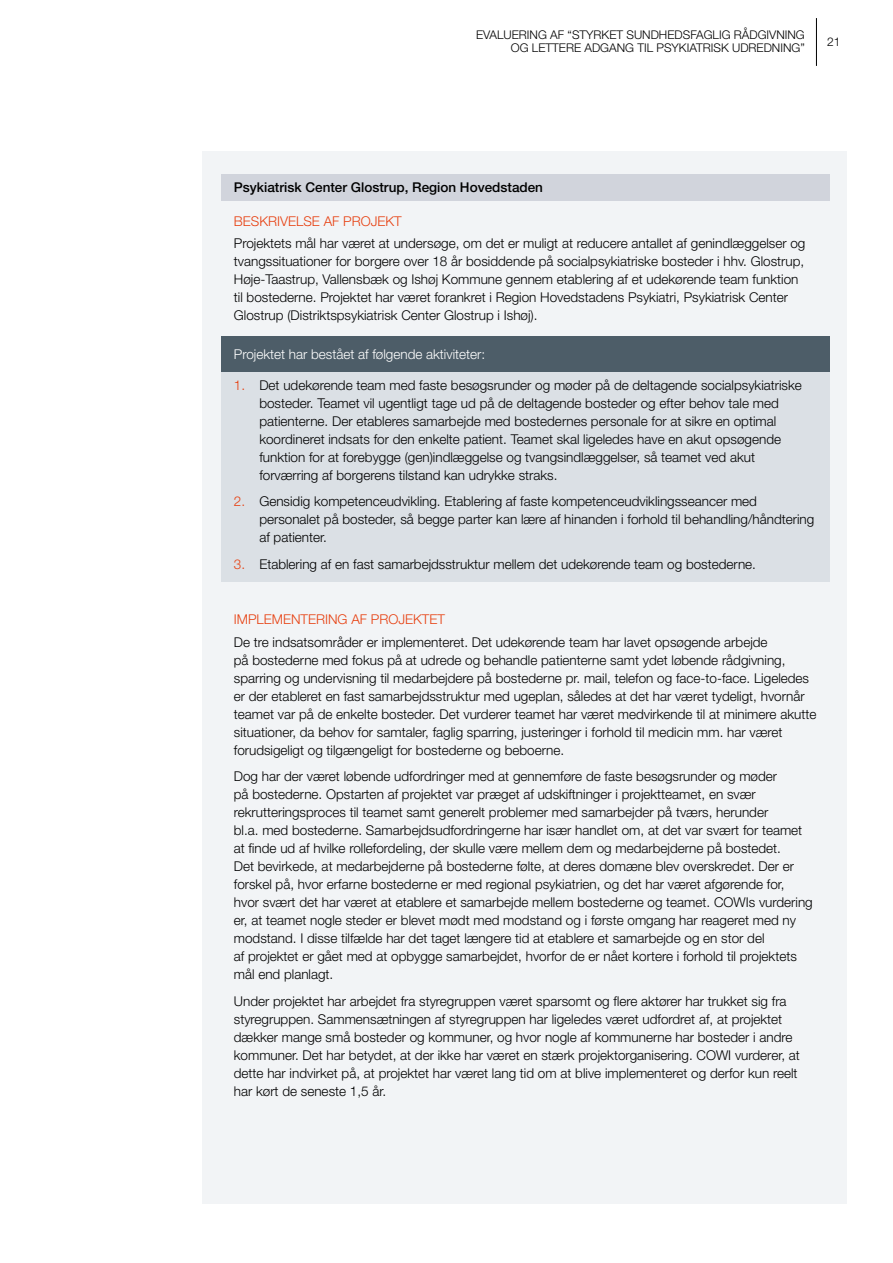
<style>
.page{position:relative;width:893px;height:1263px;background:#fff}
.page>*{position:absolute;margin:0;border:0;box-sizing:border-box;transform-origin:0 0}
.t1{font:300 13.5px/18px "Helvetica Neue LT Std";color:#000}
.t2{font:300 13.5px "Helvetica Neue LT Std";color:#e74011}
.t3{font:500 13.5px "Helvetica Neue LT Std";color:#000}
.t4{font:300 13.5px "Helvetica Neue LT Std";color:#fff}
.t5{font:300 12px/13.5px "Helvetica Neue LT Std";color:#000;text-align:right}
.s1{color:#e74011}
</style>
<div class="page">
<hr style="left:816px;top:18px;width:1px;height:48px;background:#000">
<div style="left:202px;top:151px;width:644px;height:1052px;background:#f2f4f6"></div>
<div style="left:221px;top:174px;width:608px;height:27px;background:#d1d4dc"></div>
<div style="left:221px;top:337px;width:608px;height:43px;background:#4d5d68"></div>
<div style="left:221px;top:372px;width:608px;height:120px;background:#dbe0e5"></div>
<div style="left:221px;top:488px;width:608px;height:67px;background:#dbe0e5"></div>
<div style="left:221px;top:551px;width:608px;height:30px;background:#dbe0e5"></div>
<p class="t5" style="left:476px;top:28px;width:330px">EVALUERING AF “STYRKET SUNDHEDSFAGLIG RÅDGIVNING<br>OG LETTERE ADGANG TIL PSYKIATRISK UDREDNING”</p>
<p class="t5" style="left:827px;top:35px;width:15px">21</p>
<p class="t3" style="left:234px;top:180px;width:311px">Psykiatrisk Center Glostrup, Region Hovedstaden</p>
<p class="t2" style="left:234px;top:213px;width:169px">BESKRIVELSE AF PROJEKT</p>
<p class="t1" style="left:234px;top:234px;width:573px">Projektets mål har været at undersøge, om det er muligt at reducere antallet af genindlæggelser og tvangssituationer for borgere over 18 år bosiddende på socialpsykiatriske bosteder i hhv. Glostrup, Høje-Taastrup, Vallensbæk og Ishøj Kommune gennem etablering af et udekørende team funktion til bostederne. Projektet har været forankret i Region Hovedstadens Psykiatri, Psykiatrisk Center Glostrup (Distriktspsykiatrisk Center Glostrup i Ishøj).</p>
<p class="t4" style="left:234px;top:346px;width:253px">Projektet har bestået af følgende aktiviteter:</p>
<p class="t1" style="left:259px;top:376px;width:544px;text-indent:-26px"><span class="s1">1.</span> Det udekørende team med faste besøgsrunder og møder på de deltagende socialpsykiatriske bosteder. Teamet vil ugentligt tage ud på de deltagende bosteder og efter behov tale med patienterne. Der etableres samarbejde med bostedernes personale for at sikre en optimal koordineret indsats for den enkelte patient. Teamet skal ligeledes have en akut opsøgende funktion for at forebygge (gen)indlæggelse og tvangsindlæggelser, så teamet ved akut forværring af borgerens tilstand kan udrykke straks.</p>
<p class="t1" style="left:259px;top:492px;width:556px;text-indent:-26px"><span class="s1">2.</span> Gensidig kompetenceudvikling. Etablering af faste kompetenceudviklingsseancer med personalet på bosteder, så begge parter kan lære af hinanden i forhold til behandling/håndtering af patienter.</p>
<p class="t1" style="left:234px;top:555px;width:524px"><span class="s1">3.</span> Etablering af en fast samarbejdsstruktur mellem det udekørende team og bostederne.</p>
<p class="t2" style="left:234px;top:611px;width:213px">IMPLEMENTERING AF PROJEKTET</p>
<p class="t1" style="left:234px;top:633px;width:584px">De tre indsatsområder er implementeret. Det udekørende team har lavet opsøgende arbejde<br>på bostederne med fokus på at udrede og behandle patienterne samt ydet løbende rådgivning, sparring og undervisning til medarbejdere på bostederne pr. mail, telefon og face-to-face. Ligeledes er der etableret en fast samarbejdsstruktur med ugeplan, således at det har været tydeligt, hvornår teamet var på de enkelte bosteder. Det vurderer teamet har været medvirkende til at minimere akutte situationer, da behov for samtaler, faglig sparring, justeringer i forhold til medicin mm. har været forudsigeligt og tilgængeligt for bostederne og beboerne.</p>
<p class="t1" style="left:234px;top:767px;width:580px">Dog har der været løbende udfordringer med at gennemføre de faste besøgsrunder og møder<br>på bostederne. Opstarten af projektet var præget af udskiftninger i projektteamet, en svær rekrutteringsproces til teamet samt generelt problemer med samarbejder på tværs, herunder<br>bl.a. med bostederne. Samarbejdsudfordringerne har især handlet om, at det var svært for teamet at finde ud af hvilke rollefordeling, der skulle være mellem dem og medarbejderne på bostedet.<br>Det bevirkede, at medarbejderne på bostederne følte, at deres domæne blev overskredet. Der er forskel på, hvor erfarne bostederne er med regional psykiatrien, og det har været afgørende for, hvor svært det har været at etablere et samarbejde mellem bostederne og teamet. COWIs vurdering er, at teamet nogle steder er blevet mødt med modstand og i første omgang har reageret med ny modstand. I disse tilfælde har det taget længere tid at etablere et samarbejde og en stor del<br>af projektet er gået med at opbygge samarbejdet, hvorfor de er nået kortere i forhold til projektets mål end planlagt.</p>
<p class="t1" style="left:234px;top:991px;width:567px">Under projektet har arbejdet fra styregruppen været sparsomt og flere aktører har trukket sig fra styregruppen. Sammensætningen af styregruppen har ligeledes været udfordret af, at projektet dækker mange små bosteder og kommuner, og hvor nogle af kommunerne har bosteder i andre kommuner. Det har betydet, at der ikke har været en stærk projektorganisering. COWI vurderer, at dette har indvirket på, at projektet har været lang tid om at blive implementeret og derfor kun reelt har kørt de seneste 1,5 år.</p>
</div>
